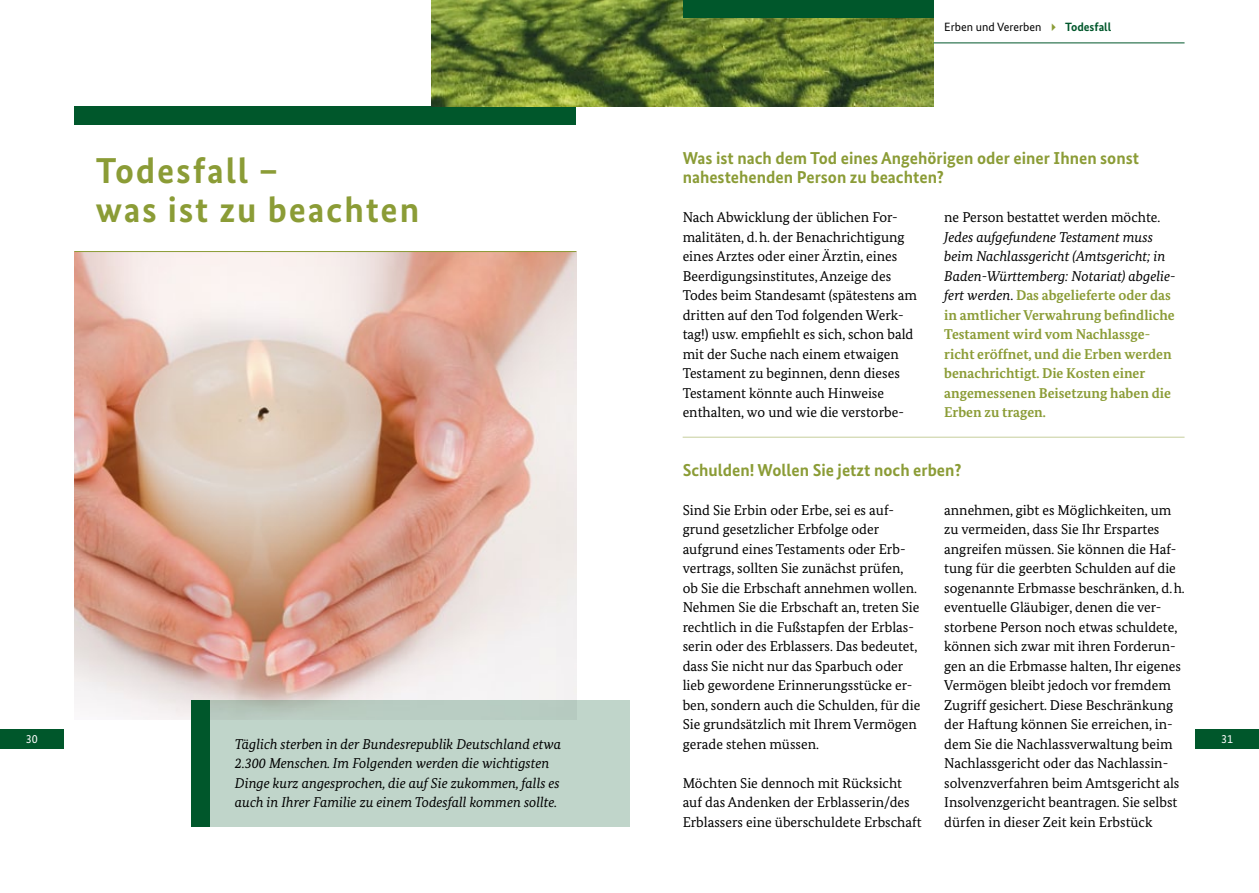
<style>
.page{position:relative;width:1259px;height:893px;background:#fff}
.page>*{position:absolute;margin:0;border:0;box-sizing:border-box;transform-origin:0 0}
.t1{font:700 36px/39px "Bundes Sans";letter-spacing:.05em;color:#8b9c36}
.t2{font:700 17.25px/19.5px "Bundes Sans";color:#8b9c36}
.t3{font:14.25px/19.5px "Bundes Serif";color:#000}
.t4{font:700 14.25px/19.5px "Bundes Serif";color:#8b9c36}
.t5{font:italic 14.25px/19.5px "Bundes Serif";color:#000}
.t6{font:12px "Bundes Sans";color:#000}
.t7{font:12px "Bundes Sans";color:#fff}
.s1{color:#8b9c36}
.s2{font-weight:700;color:#00572b}
.s3{font-weight:400;font-style:italic;color:#000}
.s4{font-weight:400;color:#000}
</style>
<div class="page">
<div style="left:74px;top:106px;width:502px;height:18px;background:#00572b"></div>
<div style="left:0;top:729px;width:64px;height:20px;background:#00572b"></div>
<svg style="left:432px;top:0;width:501px;height:106px;background:#697e2f"></svg>
<div style="left:1195px;top:729px;width:64px;height:20px;background:#00572b"></div>
<div style="left:682px;top:0;width:251px;height:18px;background:#00572b"></div>
<hr style="left:933px;top:43px;width:251px;height:1px;background:#00572b">
<img style="left:74px;top:252px;width:502px;height:468px">
<div style="left:191px;top:700px;width:18px;height:127px;background:#00572b"></div>
<hr style="left:74px;top:251px;width:502px;height:1px;background:#8b9c36">
<div style="left:209px;top:700px;width:420px;height:127px;background:#c0d5ca"></div>
<hr style="left:682px;top:437px;width:502px;height:1px;background:#8b9c36">
<h1 class="t1" style="left:96px;top:151px;width:325px">Todesfall –<br>was ist zu beachten</h1>
<p class="t7" style="left:26px;top:731px;width:13px">30</p>
<p class="t5" style="left:235px;top:734px;width:328px">Täglich sterben in der Bundesrepublik Deutschland etwa 2.300 Menschen. Im Folgenden werden die wichtigsten Dinge kurz angesprochen, die auf Sie zukommen, falls es auch in Ihrer Familie zu einem Todesfall kommen sollte.</p>
<p class="t6" style="left:944px;top:19px;width:168px">Erben und Vererben <span class="s1">✔</span> <span class="s2">Todesfall</span></p>
<p class="t2" style="left:682px;top:148px;width:458px">Was ist nach dem Tod eines Angehörigen oder einer Ihnen sonst nahestehenden Person zu beachten?</p>
<p class="t3" style="left:682px;top:207px;width:236px">Nach Abwicklung der üblichen For&shy;malitäten, d.h. der Benachrichtigung eines Arztes oder einer Ärztin, eines Beerdigungsinstitutes, Anzeige des Todes beim Standesamt (spätestens am dritten auf den Tod folgenden Werk&shy;tag!) usw. empfiehlt es sich, schon bald mit der Suche nach einem etwaigen Testament zu beginnen, denn dieses Testament könnte auch Hinweise enthalten, wo und wie die verstorbe-</p>
<p class="t3" style="left:944px;top:207px;width:218px">ne Person bestattet werden möchte.</p>
<p class="t4" style="left:944px;top:227px;width:233px"><span class="s3">Jedes aufgefundene Testament muss beim Nachlassgericht (Amtsgericht; in Baden-Württemberg: Notariat) abgelie&shy;fert werden</span><span class="s4">.</span> Das abgelieferte oder das in amtlicher Verwahrung befindliche Testament wird vom Nachlassge&shy;richt eröffnet, und die Erben werden benachrichtigt. Die Kosten einer angemessenen Beisetzung haben die Erben zu tragen.</p>
<p class="t2" style="left:682px;top:460px;width:280px">Schulden! Wollen Sie jetzt noch erben?</p>
<p class="t3" style="left:682px;top:500px;width:239px">Sind Sie Erbin oder Erbe, sei es auf&shy;grund gesetzlicher Erbfolge oder aufgrund eines Testaments oder Erb&shy;vertrags, sollten Sie zunächst prüfen, ob Sie die Erbschaft annehmen wollen.<br>Nehmen Sie die Erbschaft an, treten Sie rechtlich in die Fußstapfen der Erblas&shy;serin oder des Erblassers. Das bedeutet, dass Sie nicht nur das Sparbuch oder lieb gewordene Erinnerungsstücke er&shy;ben, sondern auch die Schulden, für die Sie grundsätzlich mit Ihrem Vermögen gerade stehen müssen.</p>
<p class="t3" style="left:682px;top:773px;width:240px">Möchten Sie dennoch mit Rücksicht auf das Andenken der Erblasserin/des<br>Erblassers eine überschuldete Erbschaft</p>
<p class="t3" style="left:944px;top:500px;width:242px">annehmen, gibt es Möglichkeiten, um zu vermeiden, dass Sie Ihr Erspartes angreifen müssen. Sie können die Haf&shy;tung für die geerbten Schulden auf die sogenannte Erbmasse beschränken, d.h. eventuelle Gläubiger, denen die ver&shy;storbene Person noch etwas schuldete, können sich zwar mit ihren Forderun&shy;gen an die Erbmasse halten, Ihr eigenes Vermögen bleibt jedoch vor fremdem Zugriff gesichert. Diese Beschränkung der Haftung können Sie erreichen, in&shy;dem Sie die Nachlassverwaltung beim Nachlassgericht oder das Nachlassin&shy;solvenzverfahren beim Amtsgericht als Insolvenzgericht beantragen. Sie selbst dürfen in dieser Zeit kein Erbstück</p>
<p class="t7" style="left:1221px;top:731px;width:13px">31</p>
</div>
